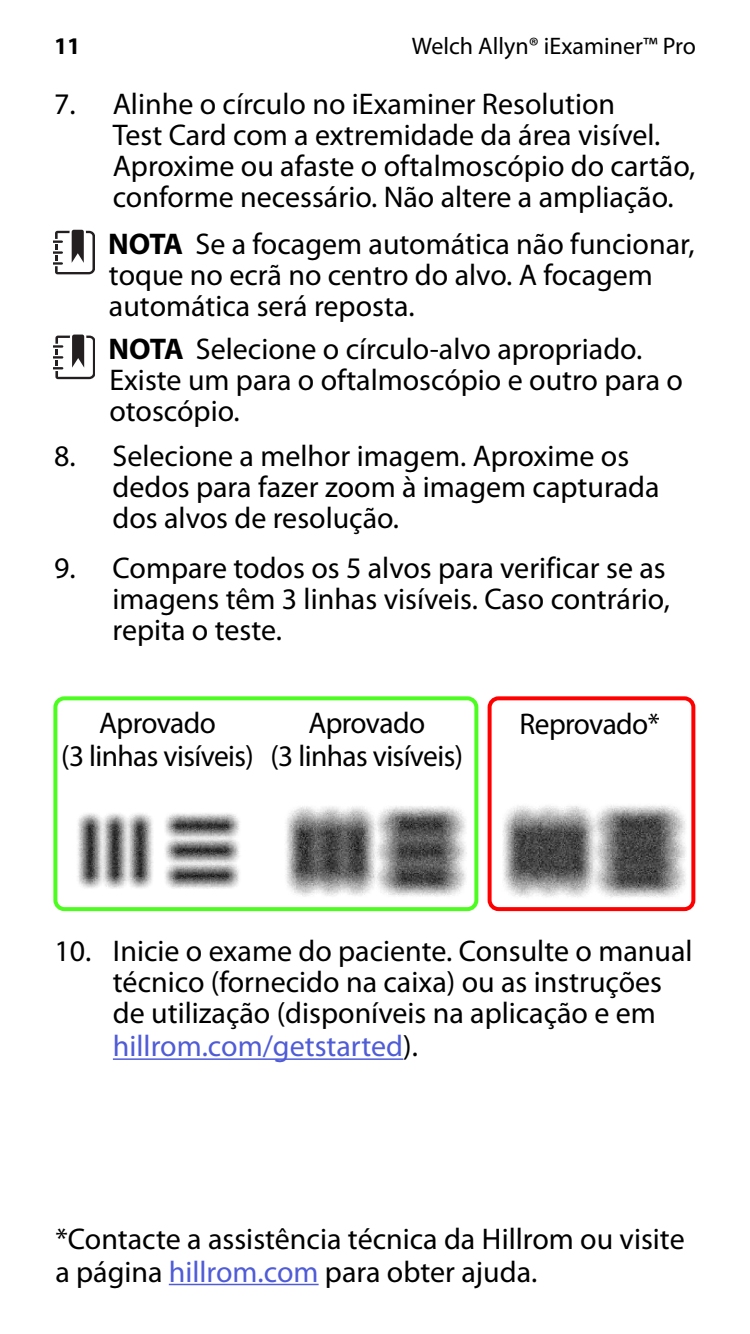
<style>
.page{position:relative;width:750px;height:1334px;background:#fff}
.page>*{position:absolute;margin:0;border:0;box-sizing:border-box;transform-origin:0 0}
.t1{font:30px/31px "Myriad Pro";color:#000}
.t2{font:30px/33px "Myriad Pro";letter-spacing:-.02em;color:#000;text-align:center}
.t3{font:24px "Myriad Pro";color:#000}
.t4{font:700 24px "Myriad Pro";color:#000}
.s1{font-weight:700}
.s2{color:#4f5cd6}
</style>
<div class="page">
<img style="left:58px;top:806px;width:415px;height:106px">
<img style="left:487px;top:744px;width:203px;height:168px">
<svg style="left:53px;top:335px;width:41px;height:44px"></svg>
<svg style="left:53px;top:230px;width:41px;height:44px"></svg>
<hr style="left:113px;top:1058px;width:290px;height:2px;background:#4f5cd6">
<hr style="left:169px;top:1284px;width:150px;height:1px;background:#4f5cd6">
<div style="left:53px;top:696px;width:425px;height:215px;border:4px solid #4dfd20;border-radius:9px"></div>
<div style="left:488px;top:696px;width:207px;height:215px;border:4px solid #f00;border-radius:9px"></div>
<p class="t4" style="left:54px;top:30px;width:28px">11</p>
<p class="t3" style="left:412px;top:31px;width:286px">Welch Allyn® iExaminer™ Pro</p>
<p class="t1" style="left:113px;top:87px;width:584px;text-indent:-58px">7. Alinhe o círculo no iExaminer Resolution<br>Test Card com a extremidade da área visível.<br>Aproxime ou afaste o oftalmoscópio do cartão, conforme necessário. Não altere a ampliação.</p>
<p class="t1" style="left:108px;top:228px;width:588px"><span class="s1">NOTA</span> Se a focagem automática não funcionar, toque no ecrã no centro do alvo. A focagem automática será reposta.</p>
<p class="t1" style="left:108px;top:333px;width:576px"><span class="s1">NOTA</span> Selecione o círculo-alvo apropriado.<br>Existe um para o oftalmoscópio e outro para o otoscópio.</p>
<p class="t1" style="left:112px;top:440px;width:549px;text-indent:-58px">8. Selecione a melhor imagem. Aproxime os dedos para fazer zoom à imagem capturada dos alvos de resolução.</p>
<p class="t1" style="left:112px;top:552px;width:559px;text-indent:-58px">9. Compare todos os 5 alvos para verificar se as imagens têm 3 linhas visíveis. Caso contrário, repita o teste.</p>
<p class="t2" style="left:61px;top:706px;width:194px">Aprovado<br>(3 linhas visíveis)</p>
<p class="t2" style="left:271px;top:706px;width:194px">Aprovado<br>(3 linhas visíveis)</p>
<p class="t2" style="left:520px;top:707px;width:142px">Reprovado*</p>
<p class="t1" style="left:113px;top:935px;width:581px;line-height:31.7px;text-indent:-58px">10. Inicie o exame do paciente. Consulte o manual técnico (fornecido na caixa) ou as instruções de utilização (disponíveis na aplicação e em <span class="s2">hillrom.com/getstarted</span>).</p>
<p class="t1" style="left:55px;top:1221px;width:631px;line-height:33px">*Contacte a assistência técnica da Hillrom ou visite a página <span class="s2">hillrom.com</span> para obter ajuda.</p>
</div>
